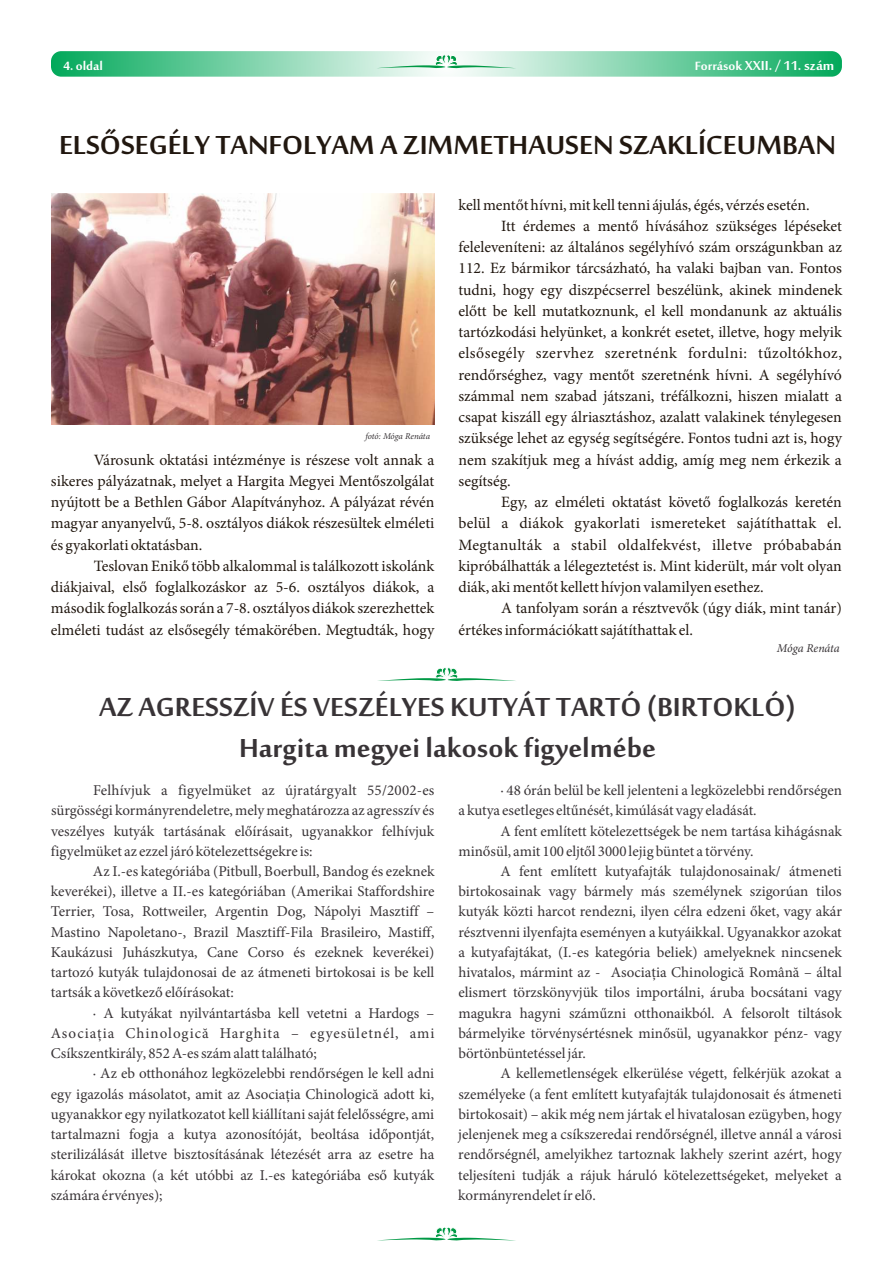
<style>
.page{position:relative;width:893px;height:1263px;background:#fff}
.page>*{position:absolute;margin:0;border:0;box-sizing:border-box;transform-origin:0 0}
.t1{font:700 36px/40.2px "Sakkal Majalla";color:#383336;text-align:center}
.t2{font:700 36px "Sakkal Majalla";color:#21170f}
.t3{font:700 18px "Sakkal Majalla";color:#fff}
.t4{font:700 16.5px "Sakkal Majalla";color:#fff}
.t5{font:15.75px "Minion Pro";color:#21170f}
.t6{font:15.75px "Minion Pro";letter-spacing:.03em;color:#21170f}
.t7{font:15.75px "Minion Pro";letter-spacing:.025em;color:#21170f}
.t8{font:15px "Minion Pro";color:#383336}
.t9{font:15px "Minion Pro";letter-spacing:.065em;color:#383336}
.t10{font:italic 12px "Minion Pro";letter-spacing:-.005em;color:#383336}
.t11{font:italic 9px "Minion Pro";letter-spacing:-.01em;color:#383336}
.s1{font-size:16.5px}
</style>
<div class="page">
<svg style="left:51px;top:51px;width:791px;height:26px;background:#78d0a6"></svg>
<svg style="left:376px;top:54px;width:140px;height:14px"></svg>
<svg style="left:383px;top:1227px;width:126px;height:13px"></svg>
<svg style="left:378px;top:667px;width:138px;height:14px"></svg>
<img style="left:51px;top:194px;width:384px;height:230px">
<p class="t4" style="left:63px;top:58px;width:41px">4. oldal</p>
<p class="t3" style="left:695px;top:57px;width:141px"><span class="s1">Források</span> XXII. / 11. szám</p>
<h1 class="t2" style="left:59px;top:129px;width:778px">ELSŐSEGÉLY TANFOLYAM A ZIMMETHAUSEN SZAKLÍCEUMBAN</h1>
<p class="t11" style="left:365px;top:433px;width:66px">fotó: Móga Renáta</p>
<p class="t5" style="left:458px;top:198px;width:353px">kell mentőt hívni, mit kell tenni ájulás, égés, vérzés esetén.</p>
<p class="t5" style="left:501px;top:219px;width:342px">Itt érdemes a mentő hívásához szükséges lépéseket</p>
<p class="t5" style="left:458px;top:241px;width:385px">feleleveníteni: az általános segélyhívó szám országunkban az</p>
<p class="t5" style="left:458px;top:262px;width:385px">112. Ez bármikor tárcsázható, ha valaki bajban van. Fontos</p>
<p class="t5" style="left:458px;top:283px;width:385px">tudni, hogy egy diszpécserrel beszélünk, akinek mindenek</p>
<p class="t5" style="left:458px;top:304px;width:385px">előtt be kell mutatkoznunk, el kell mondanunk az aktuális</p>
<p class="t5" style="left:458px;top:326px;width:385px">tartózkodási helyünket, a konkrét esetet, illetve, hogy melyik</p>
<p class="t6" style="left:458px;top:347px;width:385px">elsősegély szervhez szeretnénk fordulni: tűzoltókhoz,</p>
<p class="t5" style="left:458px;top:368px;width:385px">rendőrséghez, vagy mentőt szeretnénk hívni. A segélyhívó</p>
<p class="t5" style="left:458px;top:389px;width:385px">számmal nem szabad játszani, tréfálkozni, hiszen mialatt a</p>
<p class="t5" style="left:458px;top:411px;width:385px">csapat kiszáll egy álriasztáshoz, azalatt valakinek ténylegesen</p>
<p class="t5" style="left:458px;top:432px;width:385px">szüksége lehet az egység segítségére. Fontos tudni azt is, hogy</p>
<p class="t5" style="left:94px;top:453px;width:342px">Városunk oktatási intézménye is részese volt annak a</p>
<p class="t5" style="left:458px;top:453px;width:385px">nem szakítjuk meg a hívást addig, amíg meg nem érkezik a</p>
<p class="t5" style="left:51px;top:474px;width:385px">sikeres pályázatnak, melyet a Hargita Megyei Mentőszolgálat</p>
<p class="t5" style="left:458px;top:474px;width:54px">segítség.</p>
<p class="t5" style="left:51px;top:496px;width:385px">nyújtott be a Bethlen Gábor Alapítványhoz. A pályázat révén</p>
<p class="t5" style="left:501px;top:496px;width:342px">Egy, az elméleti oktatást követő foglalkozás keretén</p>
<p class="t5" style="left:51px;top:517px;width:385px">magyar anyanyelvű, 5-8. osztályos diákok részesültek elméleti</p>
<p class="t5" style="left:458px;top:517px;width:385px">belül a diákok gyakorlati ismereteket sajátíthattak el.</p>
<p class="t5" style="left:51px;top:538px;width:153px">és gyakorlati oktatásban.</p>
<p class="t7" style="left:458px;top:538px;width:385px">Megtanulták a stabil oldalfekvést, illetve próbababán</p>
<p class="t5" style="left:94px;top:559px;width:342px">Teslovan Enikő több alkalommal is találkozott iskolánk</p>
<p class="t5" style="left:458px;top:559px;width:385px">kipróbálhatták a lélegeztetést is. Mint kiderült, már volt olyan</p>
<p class="t5" style="left:51px;top:581px;width:385px">diákjaival, első foglalkozáskor az 5-6. osztályos diákok, a</p>
<p class="t5" style="left:458px;top:581px;width:307px">diák, aki mentőt kellett hívjon valamilyen esethez.</p>
<p class="t5" style="left:51px;top:602px;width:385px">második foglalkozás során a 7-8. osztályos diákok szerezhettek</p>
<p class="t5" style="left:501px;top:602px;width:342px">A tanfolyam során a résztvevők (úgy diák, mint tanár)</p>
<p class="t5" style="left:51px;top:623px;width:385px">elméleti tudást az elsősegély témakörében. Megtudták, hogy</p>
<p class="t5" style="left:458px;top:623px;width:236px">értékes információkatt sajátíthattak el.</p>
<p class="t10" style="left:777px;top:643px;width:64px">Móga Renáta</p>
<h1 class="t1" style="left:99px;top:690px;width:698px">AZ AGRESSZÍV ÉS VESZÉLYES KUTYÁT TARTÓ (BIRTOKLÓ)<br>Hargita megyei lakosok figyelmébe</h1>
<p class="t8" style="left:93px;top:784px;width:343px">Felhívjuk a figyelmüket az újratárgyalt 55/2002-es</p>
<p class="t8" style="left:500px;top:784px;width:343px">· 48 órán belül be kell jelenteni a legközelebbi rendőrségen</p>
<p class="t8" style="left:51px;top:804px;width:385px">sürgösségi kormányrendeletre, mely meghatározza az agresszív és</p>
<p class="t8" style="left:458px;top:804px;width:300px">a kutya esetleges eltűnését, kimúlását vagy eladását.</p>
<p class="t8" style="left:51px;top:825px;width:385px">veszélyes kutyák tartásának előírásait, ugyanakkor felhívjuk</p>
<p class="t8" style="left:500px;top:825px;width:343px">A fent említett kötelezettségek be nem tartása kihágásnak</p>
<p class="t8" style="left:51px;top:845px;width:263px">figyelmüket az ezzel járó kötelezettségekre is:</p>
<p class="t8" style="left:458px;top:845px;width:296px">minősül, amit 100 eljtől 3000 lejig büntet a törvény.</p>
<p class="t8" style="left:93px;top:865px;width:343px">Az I.-es kategóriába (Pitbull, Boerbull, Bandog és ezeknek</p>
<p class="t8" style="left:500px;top:865px;width:343px">A fent említett kutyafajták tulajdonosainak/ átmeneti</p>
<p class="t8" style="left:51px;top:885px;width:385px">keverékei), illetve a II.-es kategóriában (Amerikai Staffordshire</p>
<p class="t8" style="left:458px;top:885px;width:385px">birtokosainak vagy bármely más személynek szigorúan tilos</p>
<p class="t8" style="left:51px;top:905px;width:385px">Terrier, Tosa, Rottweiler, Argentin Dog, Nápolyi Masztiff –</p>
<p class="t8" style="left:458px;top:905px;width:385px">kutyák közti harcot rendezni, ilyen célra edzeni őket, vagy akár</p>
<p class="t8" style="left:51px;top:926px;width:385px">Mastino Napoletano-, Brazil Masztiff-Fila Brasileiro, Mastiff,</p>
<p class="t8" style="left:458px;top:926px;width:385px">résztvenni ilyenfajta eseményen a kutyáikkal. Ugyanakkor azokat</p>
<p class="t8" style="left:51px;top:946px;width:385px">Kaukázusi Juhászkutya, Cane Corso és ezeknek keverékei)</p>
<p class="t8" style="left:458px;top:946px;width:385px">a kutyafajtákat, (I.-es kategória beliek) amelyeknek nincsenek</p>
<p class="t8" style="left:51px;top:966px;width:385px">tartozó kutyák tulajdonosai de az átmeneti birtokosai is be kell</p>
<p class="t8" style="left:458px;top:966px;width:385px">hivatalos, mármint az - Asociația Chinologică Română – által</p>
<p class="t8" style="left:51px;top:986px;width:184px">tartsák a következő előírásokat:</p>
<p class="t8" style="left:458px;top:986px;width:385px">elismert törzskönyvjük tilos importálni, áruba bocsátani vagy</p>
<p class="t8" style="left:93px;top:1007px;width:343px">· A kutyákat nyilvántartásba kell vetetni a Hardogs –</p>
<p class="t8" style="left:458px;top:1007px;width:385px">magukra hagyni száműzni otthonaikból. A felsorolt tiltások</p>
<p class="t9" style="left:51px;top:1027px;width:385px">Asociația Chinologică Harghita – egyesületnél, ami</p>
<p class="t8" style="left:458px;top:1027px;width:385px">bármelyike törvénysértésnek minősül, ugyanakkor pénz- vagy</p>
<p class="t8" style="left:51px;top:1047px;width:268px">Csíkszentkirály, 852 A-es szám alatt található;</p>
<p class="t8" style="left:458px;top:1047px;width:129px">börtönbüntetéssel jár.</p>
<p class="t8" style="left:93px;top:1067px;width:343px">· Az eb otthonához legközelebbi rendőrségen le kell adni</p>
<p class="t8" style="left:500px;top:1067px;width:343px">A kellemetlenségek elkerülése végett, felkérjük azokat a</p>
<p class="t8" style="left:51px;top:1088px;width:385px">egy igazolás másolatot, amit az Asociația Chinologică adott ki,</p>
<p class="t8" style="left:458px;top:1088px;width:385px">személyeke (a fent említett kutyafajták tulajdonosait és átmeneti</p>
<p class="t8" style="left:51px;top:1108px;width:385px">ugyanakkor egy nyilatkozatot kell kiállítani saját felelősségre, ami</p>
<p class="t8" style="left:458px;top:1108px;width:385px">birtokosait) – akik még nem jártak el hivatalosan ezügyben, hogy</p>
<p class="t8" style="left:51px;top:1128px;width:385px">tartalmazni fogja a kutya azonosítóját, beoltása időpontját,</p>
<p class="t8" style="left:458px;top:1128px;width:385px">jelenjenek meg a csíkszeredai rendőrségnél, illetve annál a városi</p>
<p class="t8" style="left:51px;top:1148px;width:385px">sterilizálását illetve bisztosításának létezését arra az esetre ha</p>
<p class="t8" style="left:458px;top:1148px;width:385px">rendőrségnél, amelyikhez tartoznak lakhely szerint azért, hogy</p>
<p class="t8" style="left:51px;top:1168px;width:385px">károkat okozna (a két utóbbi az I.-es kategóriába eső kutyák</p>
<p class="t8" style="left:458px;top:1168px;width:385px">teljesíteni tudják a rájuk háruló kötelezettségeket, melyeket a</p>
<p class="t8" style="left:51px;top:1189px;width:113px">számára érvényes);</p>
<p class="t8" style="left:458px;top:1189px;width:139px">kormányrendelet ír elő.</p>
</div>
